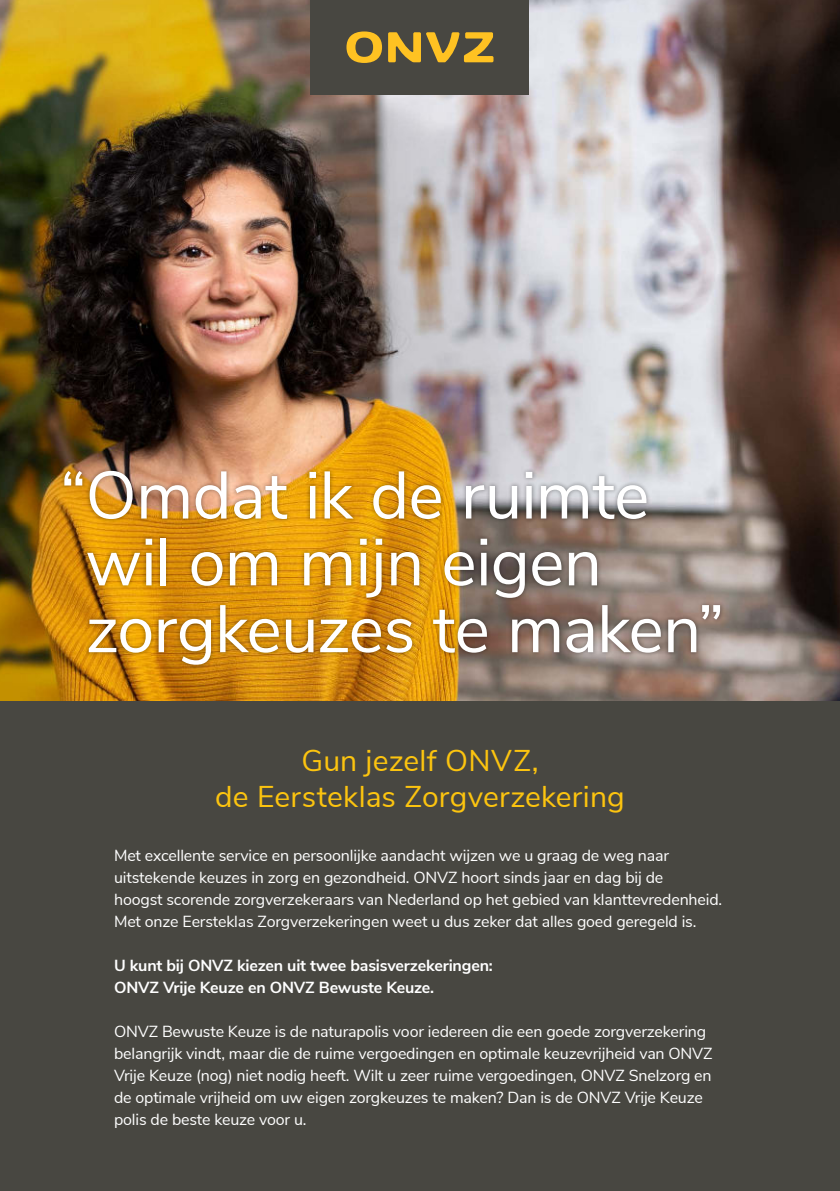
<style>
.page{position:relative;width:840px;height:1191px;background:#fff}
.page>*{position:absolute;margin:0;border:0;box-sizing:border-box;transform-origin:0 0}
.t1{font:66.8px/66.8px "Nunito Sans";letter-spacing:-.01em;color:#fff}
.t2{font:30px/36px "Nunito Sans";letter-spacing:.01em;color:#fcc40f;text-align:center}
.t3{font:16px/22px "Nunito Sans";letter-spacing:-.01em;color:#fff}
.t4{font:700 16px/22px "Nunito Sans";letter-spacing:-.01em;color:#fff}
.s1{color:#fdc40f}
</style>
<div class="page">
<img style="left:0;top:0;width:839px;height:702px">
<div style="left:60px;top:467px;width:664px;height:202px;background:#000;opacity:.3"></div>
<div style="left:0;top:702px;width:839px;height:489px;background:#484741"></div>
<div style="left:311px;top:0;width:217px;height:94px;background:#484741"></div>
<svg style="left:346px;top:31px;width:36px;height:32px"></svg>
<svg style="left:388px;top:32px;width:105px;height:30px"></svg>
<h1 class="t1" style="left:85px;top:467px;width:640px;text-indent:-25px">“ Omdat ik de ruimte wil om mijn eigen zorgkeuzes te maken”</h1>
<h2 class="t2" style="left:215px;top:741px;width:411px">Gun jezelf ONVZ,<br>de Eersteklas Zorgverzeke<span class="s1">ring</span></h2>
<p class="t3" style="left:114px;top:843px;width:609px">Met excellente service en persoonlijke aandacht wijzen we u graag de weg naar uitstekende keuzes in zorg en gezondheid. ONVZ hoort sinds jaar en dag bij de<br>hoogst scorende zorgverzekeraars van Nederland op het gebied van klanttevredenheid.<br>Met onze Eersteklas Zorgverzekeringen weet u dus zeker dat alles goed geregeld is.</p>
<p class="t4" style="left:114px;top:953px;width:380px">U kunt bij ONVZ kiezen uit twee basisverzekeringen:<br>ONVZ Vrije Keuze en ONVZ Bewuste Keuze.</p>
<p class="t3" style="left:114px;top:1019px;width:599px">ONVZ Bewuste Keuze is de naturapolis voor iedereen die een goede zorgverzekering belangrijk vindt, maar die de ruime vergoedingen en optimale keuzevrijheid van ONVZ Vrije Keuze (nog) niet nodig heeft. Wilt u zeer ruime vergoedingen, ONVZ Snelzorg en de optimale vrijheid om uw eigen zorgkeuzes te maken? Dan is de ONVZ Vrije Keuze polis de beste keuze voor u.</p>
</div>
